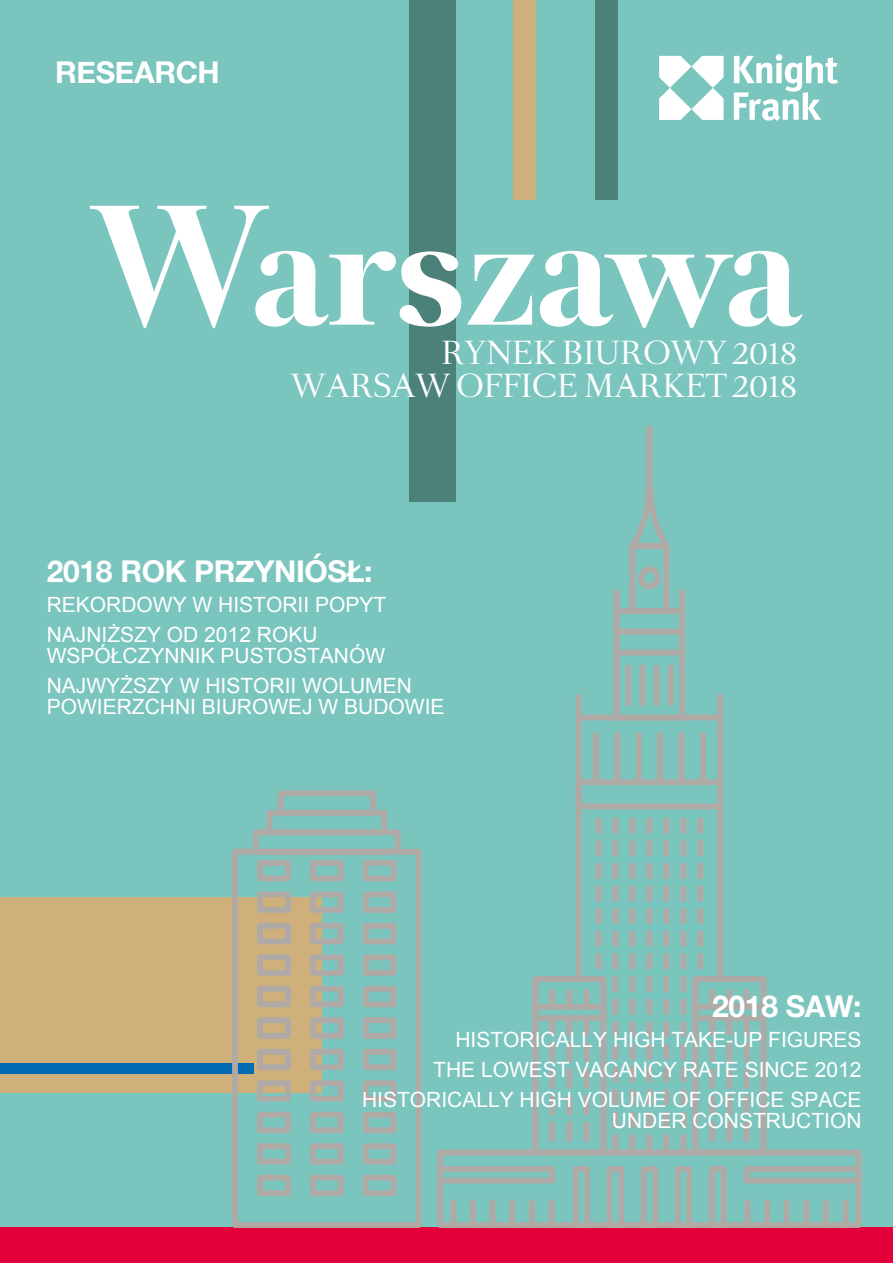
<style>
.page{position:relative;width:893px;height:1263px;background:#fff}
.page>*{position:absolute;margin:0;border:0;box-sizing:border-box;transform-origin:0 0}
.t1{font:700 145.5px "Romain BP Headline";color:#fff}
.t2{font:700 30px "Helvetica Neue";letter-spacing:-.01em;color:#fff}
.t3{font:28.5px "Romain BP Headline";color:#fff}
.t4{font:21px/30px "Arial";color:#fff}
</style>
<div class="page">
<div style="left:0;top:0;width:893px;height:1259px;background:#7bc5bf"></div>
<div style="left:409px;top:0;width:47px;height:502px;background:#4b8179"></div>
<div style="left:0;top:1228px;width:893px;height:35px;background:#e4003b"></div>
<svg style="left:659px;top:56px;width:64px;height:64px"></svg>
<svg style="left:734px;top:55px;width:104px;height:66px"></svg>
<div style="left:513px;top:0;width:22px;height:199px;background:#cfb07b"></div>
<div style="left:595px;top:0;width:22px;height:199px;background:#4b8179"></div>
<div style="left:0;top:897px;width:321px;height:196px;background:#cfb07b"></div>
<div style="left:0;top:1063px;width:253px;height:11px;background:#006ab3"></div>
<div style="left:646px;top:425px;width:6px;height:60px;background:#b0aaa7;border-radius:3px"></div>
<svg style="left:437px;top:479px;width:424px;height:749px"></svg>
<div style="left:450px;top:1199px;width:6px;height:29px;background:#b0aaa7;border-radius:3px"></div>
<div style="left:470px;top:1199px;width:6px;height:29px;background:#b0aaa7;border-radius:3px"></div>
<div style="left:490px;top:1199px;width:5px;height:29px;background:#b0aaa7;border-radius:3px"></div>
<div style="left:509px;top:1199px;width:6px;height:29px;background:#b0aaa7;border-radius:3px"></div>
<div style="left:529px;top:1199px;width:6px;height:29px;background:#b0aaa7;border-radius:3px"></div>
<div style="left:549px;top:1199px;width:5px;height:29px;background:#b0aaa7;border-radius:3px"></div>
<div style="left:744px;top:1199px;width:6px;height:29px;background:#b0aaa7;border-radius:3px"></div>
<div style="left:764px;top:1199px;width:6px;height:29px;background:#b0aaa7;border-radius:3px"></div>
<div style="left:784px;top:1199px;width:5px;height:29px;background:#b0aaa7;border-radius:3px"></div>
<div style="left:803px;top:1199px;width:6px;height:29px;background:#b0aaa7;border-radius:3px"></div>
<div style="left:823px;top:1199px;width:6px;height:29px;background:#b0aaa7;border-radius:3px"></div>
<div style="left:843px;top:1199px;width:5px;height:29px;background:#b0aaa7;border-radius:3px"></div>
<div style="left:576px;top:694px;width:6px;height:26px;background:#b0aaa7;border-radius:3px"></div>
<div style="left:717px;top:694px;width:6px;height:26px;background:#b0aaa7;border-radius:3px"></div>
<svg style="left:232px;top:849px;width:190px;height:379px"></svg>
<svg style="left:253px;top:790px;width:148px;height:91px"></svg>
<svg style="left:257px;top:891px;width:34px;height:22px"></svg>
<svg style="left:310px;top:891px;width:34px;height:22px"></svg>
<svg style="left:363px;top:891px;width:34px;height:22px"></svg>
<svg style="left:257px;top:923px;width:34px;height:21px"></svg>
<svg style="left:310px;top:923px;width:34px;height:21px"></svg>
<svg style="left:363px;top:923px;width:34px;height:21px"></svg>
<svg style="left:257px;top:954px;width:34px;height:22px"></svg>
<svg style="left:310px;top:954px;width:34px;height:22px"></svg>
<svg style="left:363px;top:954px;width:34px;height:22px"></svg>
<svg style="left:257px;top:986px;width:34px;height:21px"></svg>
<svg style="left:310px;top:986px;width:34px;height:21px"></svg>
<svg style="left:363px;top:986px;width:34px;height:21px"></svg>
<svg style="left:257px;top:1017px;width:34px;height:22px"></svg>
<svg style="left:310px;top:1017px;width:34px;height:22px"></svg>
<svg style="left:363px;top:1017px;width:34px;height:22px"></svg>
<svg style="left:257px;top:1049px;width:34px;height:21px"></svg>
<svg style="left:310px;top:1049px;width:34px;height:21px"></svg>
<svg style="left:363px;top:1049px;width:34px;height:21px"></svg>
<svg style="left:257px;top:1080px;width:34px;height:22px"></svg>
<svg style="left:310px;top:1080px;width:34px;height:22px"></svg>
<svg style="left:363px;top:1080px;width:34px;height:22px"></svg>
<svg style="left:257px;top:1112px;width:34px;height:21px"></svg>
<svg style="left:310px;top:1112px;width:34px;height:21px"></svg>
<svg style="left:363px;top:1112px;width:34px;height:21px"></svg>
<svg style="left:257px;top:1143px;width:34px;height:22px"></svg>
<svg style="left:310px;top:1143px;width:34px;height:22px"></svg>
<svg style="left:363px;top:1143px;width:34px;height:22px"></svg>
<svg style="left:257px;top:1175px;width:34px;height:21px"></svg>
<svg style="left:310px;top:1175px;width:34px;height:21px"></svg>
<svg style="left:363px;top:1175px;width:34px;height:21px"></svg>
<h2 class="t2" style="left:55px;top:49px;width:166px">RESEARCH</h2>
<h1 class="t1" style="left:92px;top:189px;width:710px">Warszawa</h1>
<h3 class="t3" style="left:441px;top:337px;width:358px">RYNEK BIUROWY 2018</h3>
<h3 class="t3" style="left:291px;top:371px;width:508px">WARSAW OFFICE MARKET 2018</h3>
<h2 class="t2" style="left:47px;top:548px;width:327px">2018 ROK PRZYNIÓSŁ:</h2>
<p class="t4" style="left:47px;top:590px;width:341px">REKORDOWY W HISTORII POPYT<br>NAJNIŻSZY OD 2012 ROKU</p>
<p class="t4" style="left:47px;top:641px;width:367px">WSPÓŁCZYNNIK PUSTOSTANÓW<br>NAJWYŻSZY W HISTORII WOLUMEN</p>
<p class="t4" style="left:47px;top:692px;width:399px">POWIERZCHNI BIUROWEJ W BUDOWIE</p>
<h2 class="t2" style="left:712px;top:983px;width:151px">2018 SAW:</h2>
<p class="t4" style="left:362px;top:1025px;width:501px;text-align:right">HISTORICALLY HIGH TAKE-UP FIGURES<br>THE LOWEST VACANCY RATE SINCE 2012<br>HISTORICALLY HIGH VOLUME OF OFFICE SPACE</p>
<p class="t4" style="left:612px;top:1106px;width:251px">UNDER CONSTRUCTION</p>
</div>
